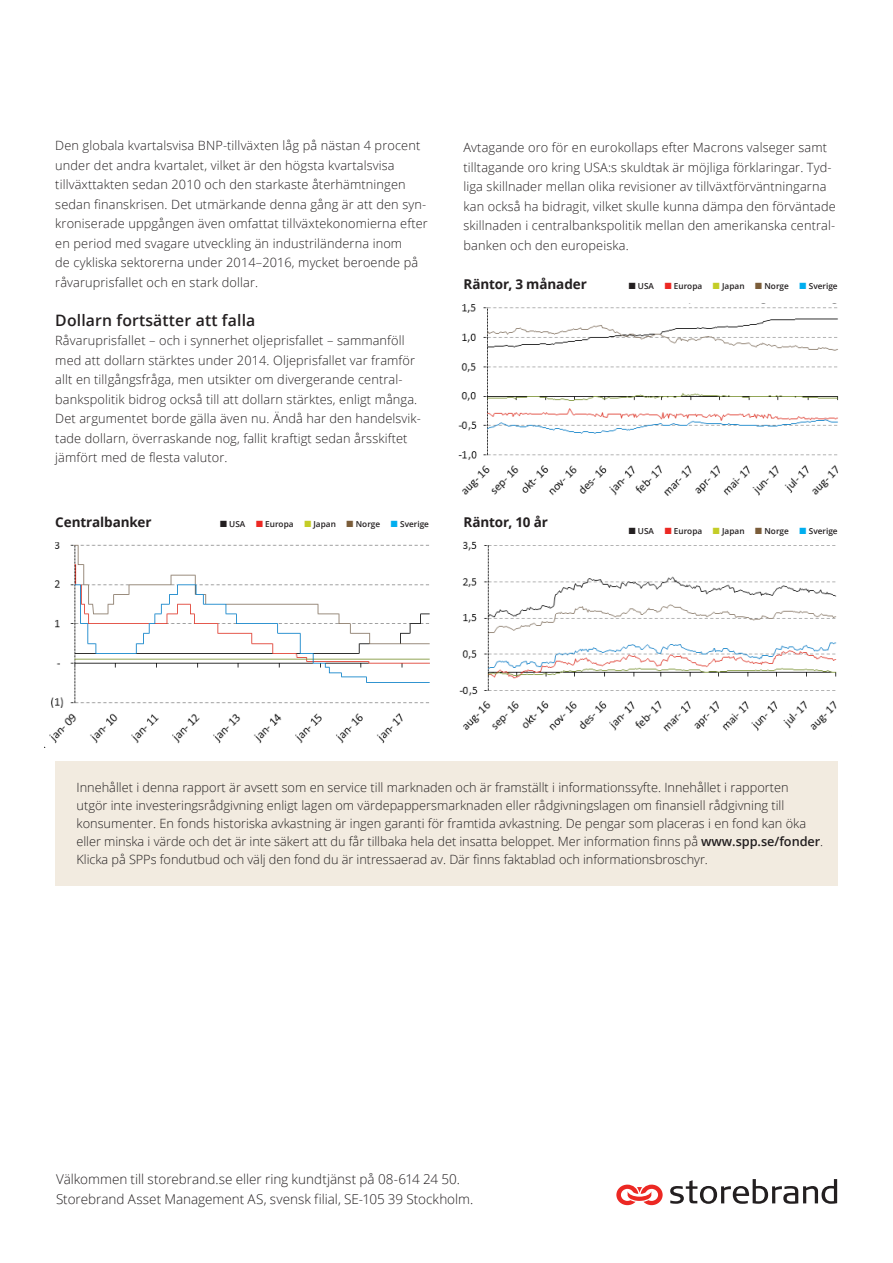
<style>
.page{position:relative;width:893px;height:1263px;background:#fff}
.page>*{position:absolute;margin:0;border:0;box-sizing:border-box;transform-origin:0 0}
.Mellanrubrik_1_10_5{font:600 15.75px "Open Sans";letter-spacing:.01em;color:#231f20}
.SB_Brödtext_1{font:300 13.5px "Open Sans";color:#231f20}
.Mellanrubrik_1_10_5-2{font:700 13.5px "Open Sans";letter-spacing:-.01em;color:#231f20}
.Brödtext_1_8_5_12{font:300 12.75px/19.5px "Open Sans";letter-spacing:.01em;color:#231f20}
.SB_Brödtext_1-2{font:600 8.25px "Open Sans";color:#231f20}
.s1{color:#ec2823}
.s2{color:#c4cd27}
.s3{color:#7b5d3a}
.s4{color:#00aeef}
.s5{font-weight:600}
</style>
<div class="page">
<img style="left:45px;top:542px;width:385px;height:206px">
<img style="left:458px;top:304px;width:381px;height:192px">
<img style="left:459px;top:541px;width:378px;height:191px">
<div style="left:55px;top:761px;width:783px;height:125px;background:#f2ebe0"></div>
<svg style="left:616px;top:1184px;width:47px;height:22px"></svg>
<svg style="left:670px;top:1179px;width:167px;height:25px"></svg>
<p class="Brödtext_1_8_5_12" style="left:55px;top:135px;width:374px">Den globala kvartalsvisa BNP-tillväxten låg på nästan 4 procent under det andra kvartalet, vilket är den högsta kvartalsvisa tillväxttakten sedan 2010 och den starkaste återhämtningen sedan finanskrisen. Det utmärkande denna gång är att den syn&shy;kroniserade uppgången även omfattat tillväxtekonomierna efter en period med svagare utveckling än industriländerna inom<br>de cykliska sektorerna under 2014–2016, mycket beroende på råvaruprisfallet och en stark dollar.</p>
<p class="Mellanrubrik_1_10_5" style="left:55px;top:309px;width:202px">Dollarn fortsätter att falla</p>
<p class="Brödtext_1_8_5_12" style="left:55px;top:330px;width:367px">Råvaruprisfallet – och i synnerhet oljeprisfallet – sammanföll med att dollarn stärktes under 2014. Oljeprisfallet var framför allt en tillgångsfråga, men utsikter om divergerande central&shy;bankspolitik bidrog också till att dollarn stärktes, enligt många.<br>Det argumentet borde gälla även nu. Ändå har den handelsvik&shy;tade dollarn, överraskande nog, fallit kraftigt sedan årsskiftet jämfört med de flesta valutor.</p>
<p class="Brödtext_1_8_5_12" style="left:463px;top:137px;width:374px">Avtagande oro för en eurokollaps efter Macrons valseger samt tilltagande oro kring USA:s skuldtak är möjliga förklaringar. Tyd&shy;liga skillnader mellan olika revisioner av tillväxtförväntningarna kan också ha bidragit, vilket skulle kunna dämpa den förväntade skillnaden i centralbankspolitik mellan den amerikanska central&shy;banken och den europeiska.</p>
<p class="Mellanrubrik_1_10_5-2" style="left:463px;top:275px;width:125px">Räntor, 3 månader</p>
<p class="SB_Brödtext_1-2" style="left:629px;top:280px;width:210px">■ USA <span class="s1">■</span> Europa <span class="s2">■</span> Japan <span class="s3">■</span> Norge <span class="s4">■</span> Sverige</p>
<p class="Mellanrubrik_1_10_5-2" style="left:55px;top:513px;width:98px">Centralbanker</p>
<p class="Mellanrubrik_1_10_5-2" style="left:463px;top:513px;width:86px">Räntor, 10 år</p>
<p class="SB_Brödtext_1-2" style="left:220px;top:518px;width:210px">■ USA <span class="s1">■</span> Europa <span class="s2">■</span> Japan <span class="s3">■</span> Norge <span class="s4">■</span> Sverige</p>
<p class="SB_Brödtext_1-2" style="left:629px;top:525px;width:210px">■ USA <span class="s1">■</span> Europa <span class="s2">■</span> Japan <span class="s3">■</span> Norge <span class="s4">■</span> Sverige</p>
<p class="Brödtext_1_8_5_12" style="left:77px;top:778px;width:748px;line-height:18px">Innehållet i denna rapport är avsett som en service till marknaden och är framställt i informationssyfte. Innehållet i rapporten<br>utgör inte investeringsrådgivning enligt lagen om värdepappersmarknaden eller rådgivningslagen om finansiell rådgivning till konsumenter. En fonds historiska avkastning är ingen garanti för framtida avkastning. De pengar som placeras i en fond kan öka eller minska i värde och det är inte säkert att du får tillbaka hela det insatta beloppet. Mer information finns på <span class="s5">www.spp.se/fonder</span>.<br>Klicka på SPPs fondutbud och välj den fond du är intressaerad av. Där finns faktablad och informationsbroschyr.</p>
<p class="SB_Brödtext_1" style="left:56px;top:1170px;width:405px">Välkommen till storebrand.se eller ring kundtjänst på 08-614 24 50.</p>
<p class="SB_Brödtext_1" style="left:56px;top:1190px;width:419px">Storebrand Asset Management AS, svensk filial, SE-105 39 Stockholm.</p>
</div>
